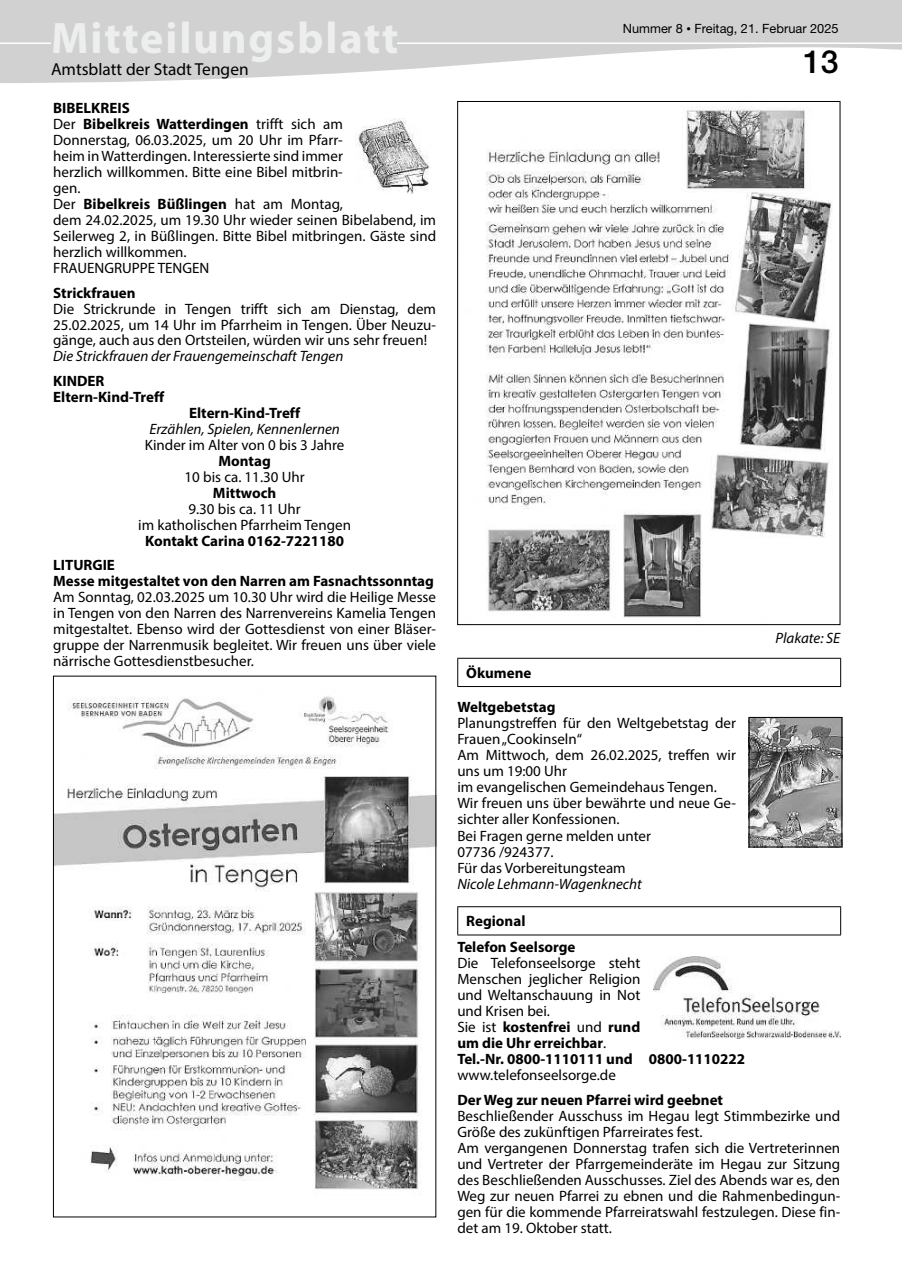
<style>
.page{position:relative;width:902px;height:1280px;background:#fff}
.page>*{position:absolute;margin:0;border:0;box-sizing:border-box;transform-origin:0 0}
.t1{font:700 44.25px "Myriad Pro";letter-spacing:.04em;color:#edefee}
.t2{font:500 31.95px "Helvetica Neue LT Pro";color:#000}
.t3{font:17.4px "Myriad Pro";color:#000}
.t4{font:15px/16px "Myriad Pro";color:#000}
.t5{font:700 15px/15.9px "Myriad Pro";color:#000}
.t6{font:italic 15px "Myriad Pro";color:#000}
.t7{font:12.75px "Helvetica Neue LT Pro";color:#000}
.s1{font-weight:700}
.s2{font-size:12.9px}
.s3{font-size:9px}
</style>
<div class="page">
<svg style="left:1px;top:0;width:900px;height:83px;fill:#d1d1d1"></svg>
<svg style="left:0;top:0;width:1px;height:83px"></svg>
<div style="left:53px;top:22px;width:344px;height:40px;background:#d1d1d1"></div>
<hr style="left:0;top:43px;width:51px;height:1px;background:#fff">
<hr style="left:397px;top:43px;width:504px;height:1px;background:#fff">
<img style="left:55px;top:696px;width:379px;height:494px">
<img style="left:355px;top:119px;width:75px;height:75px">
<img style="left:486px;top:106px;width:347px;height:512px">
<hr style="left:457px;top:658px;width:384px;height:1px;background:#000">
<svg style="left:457px;top:659px;width:1px;height:27px"></svg>
<svg style="left:840px;top:659px;width:1px;height:27px"></svg>
<hr style="left:457px;top:686px;width:384px;height:1px;background:#000">
<hr style="left:457px;top:906px;width:384px;height:1px;background:#000">
<svg style="left:457px;top:907px;width:1px;height:28px"></svg>
<svg style="left:840px;top:907px;width:1px;height:28px"></svg>
<hr style="left:457px;top:935px;width:384px;height:1px;background:#000">
<img style="left:750px;top:719px;width:90px;height:126px">
<div style="left:748px;top:717px;width:94px;height:130px;border:1px solid #000"></div>
<img style="left:653px;top:957px;width:187px;height:81px">
<h1 class="t1" style="left:51px;top:9px;width:349px">Mitteilungsblatt</h1>
<p class="t3" style="left:51px;top:59px;width:199px">Amtsblatt der Stadt Tengen</p>
<p class="t4" style="left:53px;top:100px;width:384px"><span class="s1">BIBELKREIS<br></span>Der <span class="s1">Bibelkreis Watterdingen</span> trifft sich am<br>Donnerstag, 06.03.2025, um 20 Uhr im Pfarr-<br>heim in Watterdingen. Interessierte sind immer<br>herzlich willkommen. Bitte eine Bibel mitbrin-<br>gen.<br>Der <span class="s1">Bibelkreis Büßlingen</span> hat am Montag,<br>dem 24.02.2025, um 19.30 Uhr wieder seinen Bibelabend, im Seilerweg 2, in Büßlingen. Bitte Bibel mitbringen. Gäste sind herzlich willkommen.<br>FRAUENGRUPPE TENGEN</p>
<p class="t5" style="left:53px;top:284px;width:84px">Strickfrauen</p>
<p class="t4" style="left:53px;top:300px;width:384px;text-align:justify">Die Strickrunde in Tengen trifft sich am Dienstag, dem 25.02.2025, um 14 Uhr im Pfarrheim in Tengen. Über Neuzu&shy;gänge, auch aus den Ortsteilen, würden wir uns sehr freuen!</p>
<p class="t6" style="left:53px;top:347px;width:292px">Die Strickfrauen der Frauengemeinschaft Tengen</p>
<p class="t5" style="left:53px;top:372px;width:113px">KINDER<br>Eltern-Kind-Treff</p>
<p class="t5" style="left:189px;top:404px;width:113px">Eltern-Kind-Treff</p>
<p class="t6" style="left:149px;top:420px;width:192px">Erzählen, Spielen, Kennenlernen</p>
<p class="t4" style="left:145px;top:437px;width:201px">Kinder im Alter von 0 bis 3 Jahre</p>
<p class="t5" style="left:218px;top:452px;width:54px">Montag</p>
<p class="t4" style="left:185px;top:468px;width:121px">10 bis ca. 11.30 Uhr</p>
<p class="t5" style="left:213px;top:484px;width:65px">Mittwoch</p>
<p class="t4" style="left:138px;top:500px;width:214px;text-align:center">9.30 bis ca. 11 Uhr<br>im katholischen Pfarrheim Tengen</p>
<p class="t5" style="left:145px;top:532px;width:201px">Kontakt Carina 0162-7221180</p>
<p class="t5" style="left:53px;top:557px;width:382px">LITURGIE<br>Messe mitgestaltet von den Narren am Fasnachtssonntag</p>
<p class="t4" style="left:53px;top:589px;width:384px;text-align:justify">Am Sonntag, 02.03.2025 um 10.30 Uhr wird die Heilige Messe in Tengen von den Narren des Narrenvereins Kamelia Tengen mitgestaltet. Ebenso wird der Gottesdienst von einer Bläser&shy;gruppe der Narrenmusik begleitet. Wir freuen uns über viele närrische Gottesdienstbesucher.</p>
<p class="t7" style="left:623px;top:20px;width:217px">Nummer <span class="s2">8</span> <span class="s3">•</span> Freitag, 21. Februar 2025</p>
<h2 class="t2" style="left:803px;top:43px;width:37px">13</h2>
<p class="t6" style="left:775px;top:628px;width:66px">Plakate: SE</p>
<p class="t5" style="left:466px;top:664px;width:67px">Ökumene</p>
<p class="t5" style="left:457px;top:698px;width:100px">Weltgebetstag</p>
<p class="t4" style="left:457px;top:714px;width:280px">Planungstreffen für den Weltgebetstag der<br>Frauen „Cookinseln“<br>Am Mittwoch, dem 26.02.2025, treffen wir uns um 19:00 Uhr<br>im evangelischen Gemeindehaus Tengen.<br>Wir freuen uns über bewährte und neue Ge&shy;sichter aller Konfessionen.<br>Bei Fragen gerne melden unter<br>07736 /924377.<br>Für das Vorbereitungsteam</p>
<p class="t6" style="left:457px;top:875px;width:186px">Nicole Lehmann-Wagenknecht</p>
<p class="t5" style="left:457px;top:908px;width:120px;line-height:25px;text-indent:9px">Regional<br>Telefon Seelsorge</p>
<p class="t4" style="left:457px;top:954px;width:289px">Die Telefonseelsorge steht<br>Menschen jeglicher Religion<br>und Weltanschauung in Not<br>und Krisen bei.<br>Sie ist <span class="s1">kostenfrei</span> und <span class="s1">rund<br>um die Uhr erreichbar</span>.<br><span class="s1">Tel.-Nr. 0800-1110111 und 0800-1110222</span></p>
<p class="t4" style="left:457px;top:1067px;width:160px">www.telefonseelsorge.de</p>
<p class="t5" style="left:457px;top:1091px;width:267px">Der Weg zur neuen Pfarrei wird geebnet</p>
<p class="t4" style="left:457px;top:1108px;width:384px">Beschließender Ausschuss im Hegau legt Stimmbezirke und Größe des zukünftigen Pfarreirates fest.<br>Am vergangenen Donnerstag trafen sich die Vertreterinnen und Vertreter der Pfarrgemeinderäte im Hegau zur Sitzung des Beschließenden Ausschusses. Ziel des Abends war es, den Weg zur neuen Pfarrei zu ebnen und die Rahmenbedingun&shy;gen für die kommende Pfarreiratswahl festzulegen. Diese fin&shy;det am 19. Oktober statt.</p>
</div>
